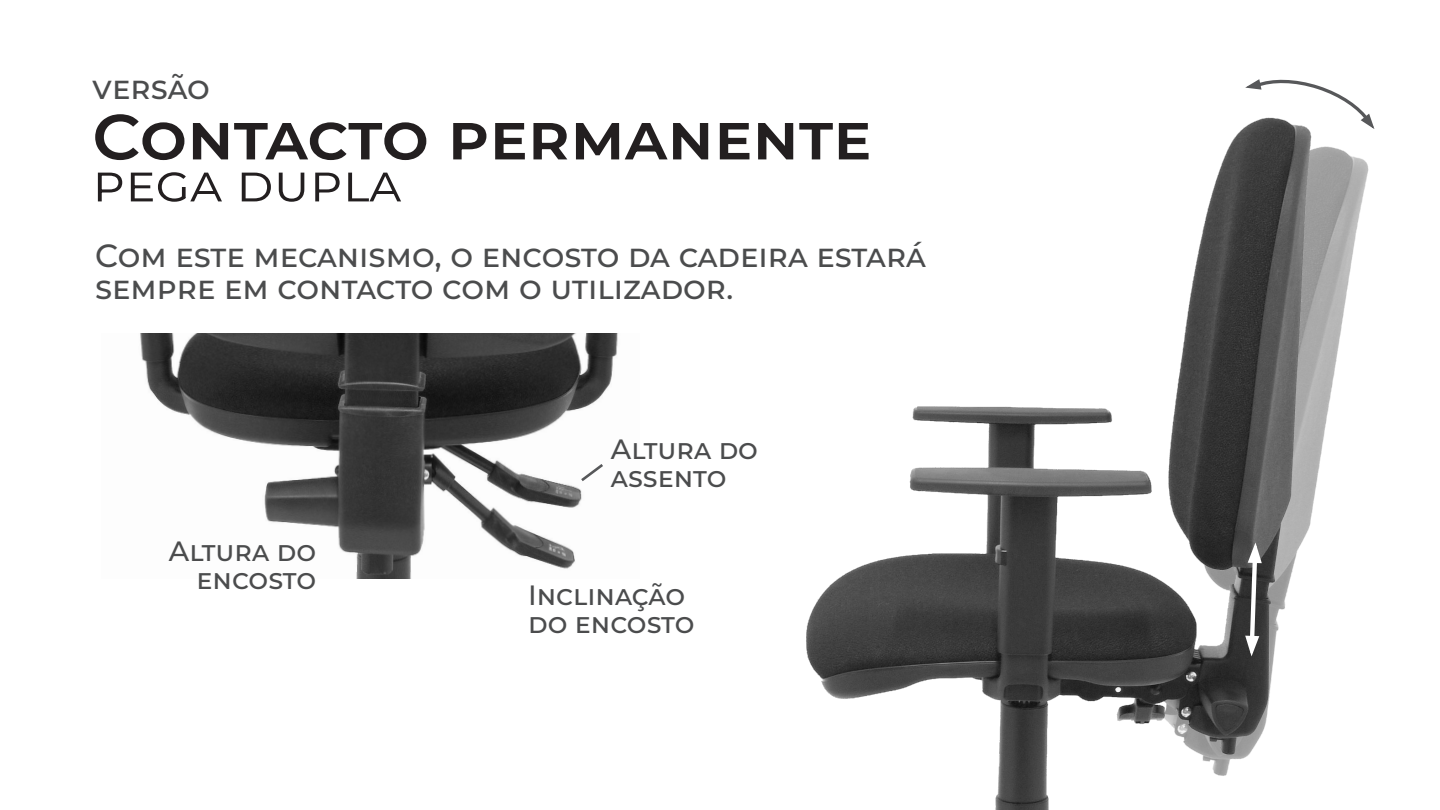
<style>
.page{position:relative;width:1440px;height:810px;background:#fff}
.page>*{position:absolute;margin:0;border:0;box-sizing:border-box;transform-origin:0 0}
.t1{font:100 63.6px "Montserrat";letter-spacing:.04em;color:#231f20;scale:1.05 1}
.t2{font:100 51px "Montserrat";color:#231f20;scale:1.05 1}
.Familia{font:100 32.1px/32.1px "Montserrat";color:#4b4c4d}
.Familia-2{font:100 27.9px/27.9px "Montserrat";color:#4b4c4d}
</style>
<div class="page">
<img style="left:140px;top:333px;width:478px;height:245px">
<img style="left:806px;top:127px;width:563px;height:683px">
<svg style="left:1245px;top:79px;width:130px;height:50px"></svg>
<svg style="left:1243px;top:543px;width:20px;height:113px"></svg>
<svg style="left:578px;top:461px;width:28px;height:23px"></svg>
<p class="Familia" style="left:92px;top:71px;width:119px">versão</p>
<p class="t1" style="left:92px;top:94px;width:743px">Contacto permanente</p>
<p class="t2" style="left:92px;top:149px;width:296px">pega dupla</p>
<p class="Familia" style="left:95px;top:239px;width:832px">Com este mecanismo, o encosto da cadeira estará sempre em contacto com o utilizador.</p>
<p class="Familia-2" style="left:169px;top:536px;width:149px;text-align:right">Altura do encosto</p>
<p class="Familia-2" style="left:611px;top:435px;width:149px">Altura do assento</p>
<p class="Familia-2" style="left:528px;top:581px;width:168px">Inclinação do encosto</p>
</div>
